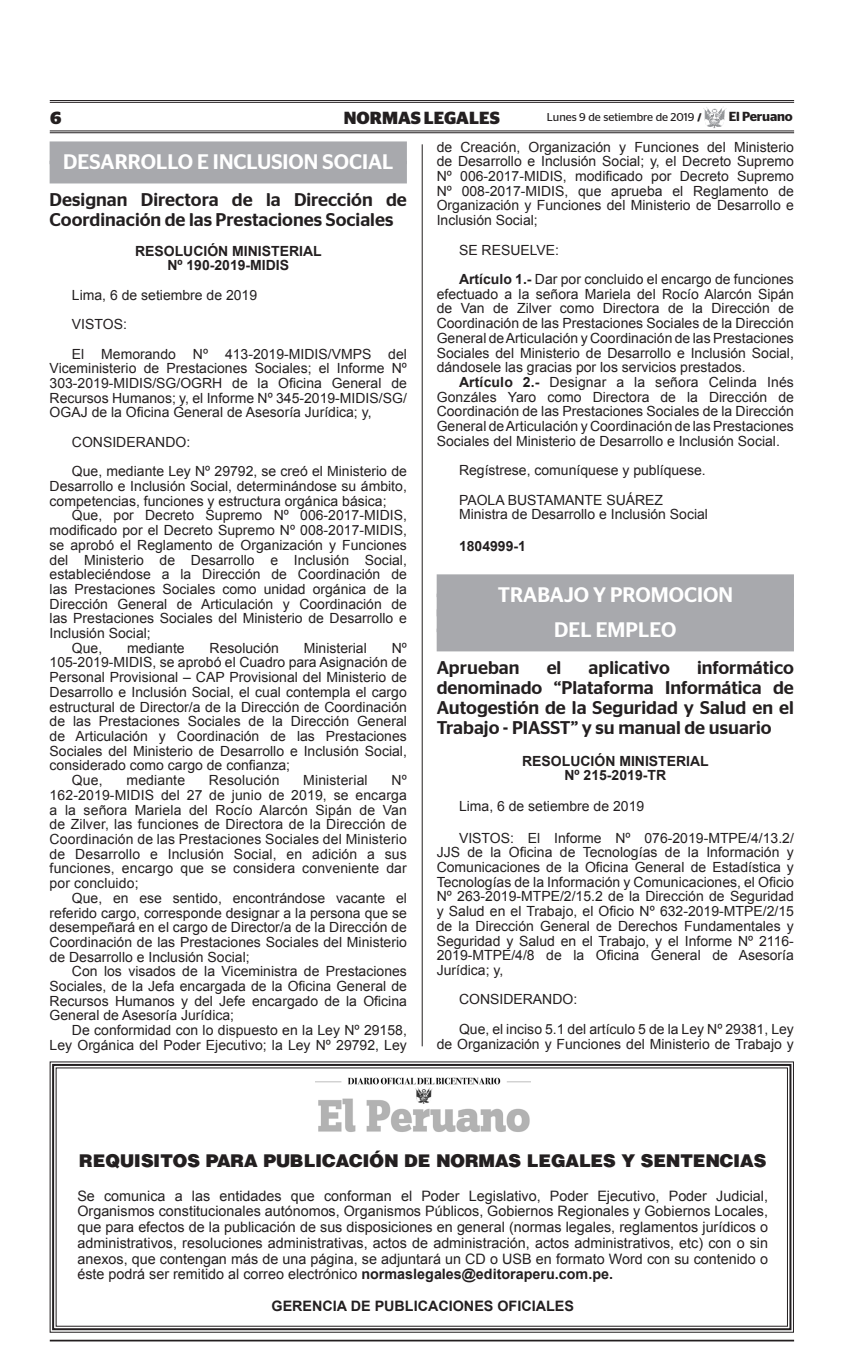
<style>
.page{position:relative;width:856px;height:1365px;background:#fff}
.page>*{position:absolute;margin:0;border:0;box-sizing:border-box;transform-origin:0 0}
.t1{font:500 21px/35px "Stag Sans";color:#fff;text-align:center}
.t2{font:500 18.38px/20.1px "Stag Sans";color:#231f20}
.t3{font:900 17.5px "Helvetica";color:#231f20}
.t4{font:700 17.5px "Stag Sans";color:#231f20}
.t5{font:14.35px/15.8px "Arial";color:#231f20;text-align:justify}
.t6{font:700 14.35px "Arial";color:#231f20}
.t7{font:14px/14.7px "Arial";color:#231f20;text-align:justify}
.t8{font:700 14px/14.7px "Arial";color:#231f20;text-align:center}
.t9{font:600 13.12px "Stag Sans";letter-spacing:-.015em;color:#231f20}
.t10{font:11.38px "Stag Sans";color:#231f20}
.s1{font-weight:700;font-size:10.5px}
.s2{font-weight:700}
</style>
<div class="page">
<hr style="left:50px;top:100px;width:744px;height:1px;background:#231f20">
<hr style="left:50px;top:102px;width:744px;height:1px;background:#231f20">
<hr style="left:50px;top:131px;width:744px;height:1px;background:#231f20">
<hr style="left:50px;top:132px;width:744px;height:1px;background:#231f20">
<hr style="left:50px;top:1339px;width:744px;height:2px;background:#231f20">
<img style="left:704px;top:107px;width:22px;height:15px">
<svg style="left:705px;top:122px;width:17px;height:6px"></svg>
<hr style="left:422px;top:144px;width:1px;height:902px;background:#231f20">
<div style="left:50px;top:141px;width:357px;height:23px;background:#a8a9ad"></div>
<div style="left:50px;top:161px;width:357px;height:22px;background:#a8a9ad"></div>
<div style="left:437px;top:574px;width:357px;height:23px;background:#a8a9ad"></div>
<div style="left:437px;top:593px;width:357px;height:23px;background:#a8a9ad"></div>
<div style="left:437px;top:609px;width:357px;height:23px;background:#a8a9ad"></div>
<div style="left:437px;top:628px;width:357px;height:23px;background:#a8a9ad"></div>
<svg style="left:49px;top:1061px;width:745px;height:271px"></svg>
<div style="left:52px;top:1063px;width:739px;height:266px;border:2px solid #231f20"></div>
<img style="left:315px;top:1076px;width:215px;height:56px">
<p class="t4" style="left:50px;top:107px;width:13px">6</p>
<p class="t4" style="left:344px;top:107px;width:157px">NORMAS LEGALES</p>
<p class="t10" style="left:547px;top:110px;width:156px">Lunes 9 de setiembre de 2019 <span class="s1">/</span></p>
<p class="t9" style="left:729px;top:109px;width:65px">El Peruano</p>
<h1 class="t1" style="left:63px;top:144px;width:332px">DESARROLLO E INCLUSION SOCIAL</h1>
<h2 class="t2" style="left:50px;top:189px;width:359px">Designan Directora de la Dirección de<br>Coordinación de las Prestaciones Sociales</h2>
<p class="t8" style="left:135px;top:244px;width:188px">RESOLUCIÓN MINISTERIAL<br>Nº 190-2019-MIDIS</p>
<p class="t7" style="left:72px;top:280px;width:336px;line-height:29.4px;text-align:left">Lima, 6 de setiembre de 2019<br>VISTOS:<br>El Memorando Nº 413-2019-MIDIS/VMPS del</p>
<p class="t7" style="left:50px;top:361px;width:359px">Viceministerio de Prestaciones Sociales; el Informe Nº 303-2019-MIDIS/SG/OGRH de la Oficina General de Recursos Humanos; y, el Informe Nº 345-2019-MIDIS/SG/ OGAJ de la Oficina General de Asesoría Jurídica; y,</p>
<p class="t7" style="left:72px;top:427px;width:336px;line-height:29.4px">CONSIDERANDO:<br>Que, mediante Ley Nº 29792, se creó el Ministerio de</p>
<p class="t7" style="left:50px;top:479px;width:359px">Desarrollo e Inclusión Social, determinándose su ámbito, competencias, funciones y estructura orgánica básica;</p>
<p class="t7" style="left:72px;top:508px;width:336px">Que, por Decreto Supremo Nº 006-2017-MIDIS,</p>
<p class="t7" style="left:50px;top:523px;width:359px">modificado por el Decreto Supremo Nº 008-2017-MIDIS,</p>
<p class="t7" style="left:50px;top:537px;width:359px">se aprobó el Reglamento de Organización y Funciones</p>
<p class="t7" style="left:50px;top:552px;width:359px">del Ministerio de Desarrollo e Inclusión Social,</p>
<p class="t7" style="left:50px;top:567px;width:359px">estableciéndose a la Dirección de Coordinación de</p>
<p class="t7" style="left:50px;top:581px;width:359px">las Prestaciones Sociales como unidad orgánica de la</p>
<p class="t7" style="left:50px;top:596px;width:359px">Dirección General de Articulación y Coordinación de</p>
<p class="t7" style="left:50px;top:611px;width:359px">las Prestaciones Sociales del Ministerio de Desarrollo e</p>
<p class="t7" style="left:50px;top:626px;width:103px">Inclusión Social;</p>
<p class="t7" style="left:72px;top:640px;width:32px">Que,</p>
<p class="t7" style="left:127px;top:640px;width:59px">mediante</p>
<p class="t7" style="left:210px;top:640px;width:71px">Resolución</p>
<p class="t7" style="left:304px;top:640px;width:64px">Ministerial</p>
<p class="t7" style="left:392px;top:640px;width:17px">Nº</p>
<p class="t7" style="left:50px;top:655px;width:359px">105-2019-MIDIS, se aprobó el Cuadro para Asignación de</p>
<p class="t7" style="left:50px;top:670px;width:359px">Personal Provisional – CAP Provisional del Ministerio de</p>
<p class="t7" style="left:50px;top:684px;width:359px">Desarrollo e Inclusión Social, el cual contempla el cargo</p>
<p class="t7" style="left:50px;top:699px;width:359px">estructural de Director/a de la Dirección de Coordinación</p>
<p class="t7" style="left:50px;top:714px;width:359px">de las Prestaciones Sociales de la Dirección General</p>
<p class="t7" style="left:50px;top:728px;width:359px">de Articulación y Coordinación de las Prestaciones</p>
<p class="t7" style="left:50px;top:743px;width:359px">Sociales del Ministerio de Desarrollo e Inclusión Social,</p>
<p class="t7" style="left:50px;top:758px;width:242px">considerado como cargo de confianza;</p>
<p class="t7" style="left:72px;top:773px;width:32px">Que,</p>
<p class="t7" style="left:127px;top:773px;width:60px">mediante</p>
<p class="t7" style="left:209px;top:773px;width:72px">Resolución</p>
<p class="t7" style="left:303px;top:773px;width:66px">Ministerial</p>
<p class="t7" style="left:437px;top:139px;width:359px">de Creación, Organización y Funciones del Ministerio de Desarrollo e Inclusión Social; y, el Decreto Supremo Nº 006-2017-MIDIS, modificado por Decreto Supremo Nº 008-2017-MIDIS, que aprueba el Reglamento de Organización y Funciones del Ministerio de Desarrollo e Inclusión Social;</p>
<p class="t7" style="left:459px;top:235px;width:336px;line-height:29.4px">SE RESUELVE:<br><span class="s2">Artículo 1.-</span> Dar por concluido el encargo de funciones</p>
<p class="t7" style="left:437px;top:286px;width:359px">efectuado a la señora Mariela del Rocío Alarcón Sipán de Van de Zilver como Directora de la Dirección de Coordinación de las Prestaciones Sociales de la Dirección General de Articulación y Coordinación de las Prestaciones Sociales del Ministerio de Desarrollo e Inclusión Social, dándosele las gracias por los servicios prestados.</p>
<p class="t7" style="left:437px;top:375px;width:359px;text-indent:22px"><span class="s2">Artículo 2.-</span> Designar a la señora Celinda Inés Gonzáles Yaro como Directora de la Dirección de Coordinación de las Prestaciones Sociales de la Dirección General de Articulación y Coordinación de las Prestaciones Sociales del Ministerio de Desarrollo e Inclusión Social.</p>
<p class="t7" style="left:459px;top:456px;width:248px;line-height:29.4px">Regístrese, comuníquese y publíquese.<br>PAOLA BUSTAMANTE SUÁREZ</p>
<p class="t7" style="left:459px;top:507px;width:250px">Ministra de Desarrollo e Inclusión Social</p>
<p class="t8" style="left:459px;top:539px;width:68px">1804999-1</p>
<h1 class="t1" style="left:498px;top:577px;width:237px">TRABAJO Y PROMOCION<br>DEL EMPLEO</h1>
<h2 class="t2" style="left:437px;top:657px;width:84px">Aprueban</h2>
<h2 class="t2" style="left:546px;top:657px;width:16px">el</h2>
<h2 class="t2" style="left:588px;top:657px;width:83px">aplicativo</h2>
<h2 class="t2" style="left:437px;top:657px;width:359px;text-align:justify;text-indent:260px">informático denominado “Plataforma Informática de Autogestión de la Seguridad y Salud en el Trabajo - PIASST” y su manual de usuario</h2>
<p class="t8" style="left:522px;top:753px;width:188px">RESOLUCIÓN MINISTERIAL<br>Nº 215-2019-TR</p>
<p class="t7" style="left:459px;top:799px;width:187px">Lima, 6 de setiembre de 2019</p>
<p class="t7" style="left:437px;top:830px;width:359px;text-indent:22px">VISTOS: El Informe Nº 076-2019-MTPE/4/13.2/ JJS de la Oficina de Tecnologías de la Información y Comunicaciones de la Oficina General de Estadística y Tecnologías de la Información y Comunicaciones, el Oficio Nº 263-2019-MTPE/2/15.2 de la Dirección de Seguridad y Salud en el Trabajo, el Oficio Nº 632-2019-MTPE/2/15 de la Dirección General de Derechos Fundamentales y Seguridad y Salud en el Trabajo, y el Informe Nº 2116- 2019-MTPE/4/8 de la Oficina General de Asesoría Jurídica; y,</p>
<p class="t7" style="left:459px;top:984px;width:336px;line-height:29.4px">CONSIDERANDO:<br>Que, el inciso 5.1 del artículo 5 de la Ley Nº 29381, Ley</p>
<p class="t7" style="left:437px;top:1036px;width:359px">de Organización y Funciones del Ministerio de Trabajo y</p>
<p class="t7" style="left:50px;top:773px;width:359px;text-indent:342px">Nº 162-2019-MIDIS del 27 de junio de 2019, se encarga a la señora Mariela del Rocío Alarcón Sipán de Van de Zilver, las funciones de Directora de la Dirección de Coordinación de las Prestaciones Sociales del Ministerio de Desarrollo e Inclusión Social, en adición a sus funciones, encargo que se considera conveniente dar por concluido;</p>
<p class="t7" style="left:50px;top:890px;width:359px;text-indent:22px">Que, en ese sentido, encontrándose vacante el referido cargo, corresponde designar a la persona que se desempeñará en el cargo de Director/a de la Dirección de Coordinación de las Prestaciones Sociales del Ministerio de Desarrollo e Inclusión Social;</p>
<p class="t7" style="left:50px;top:964px;width:359px;text-indent:22px">Con los visados de la Viceministra de Prestaciones Sociales, de la Jefa encargada de la Oficina General de Recursos Humanos y del Jefe encargado de la Oficina General de Asesoría Jurídica;</p>
<p class="t7" style="left:50px;top:1022px;width:359px;text-align:right">De conformidad con lo dispuesto en la Ley Nº 29158,<br>Ley Orgánica del Poder Ejecutivo; la Ley Nº 29792, Ley</p>
<p class="t3" style="left:79px;top:1149px;width:688px">REQUISITOS PARA PUBLICACIÓN DE NORMAS LEGALES Y SENTENCIAS</p>
<p class="t5" style="left:77px;top:1187px;width:692px">Se comunica a las entidades que conforman el Poder Legislativo, Poder Ejecutivo, Poder Judicial, Organismos constitucionales autónomos, Organismos Públicos, Gobiernos Regionales y Gobiernos Locales, que para efectos de la publicación de sus disposiciones en general (normas legales, reglamentos jurídicos o administrativos, resoluciones administrativas, actos de administración, actos administrativos, etc) con o sin anexos, que contengan más de una página, se adjuntará un CD o USB en formato Word con su contenido o éste podrá ser remitido al correo electrónico <span class="s2">normaslegales@editoraperu.com.pe.</span></p>
<p class="t6" style="left:271px;top:1295px;width:304px">GERENCIA DE PUBLICACIONES OFICIALES</p>
</div>
